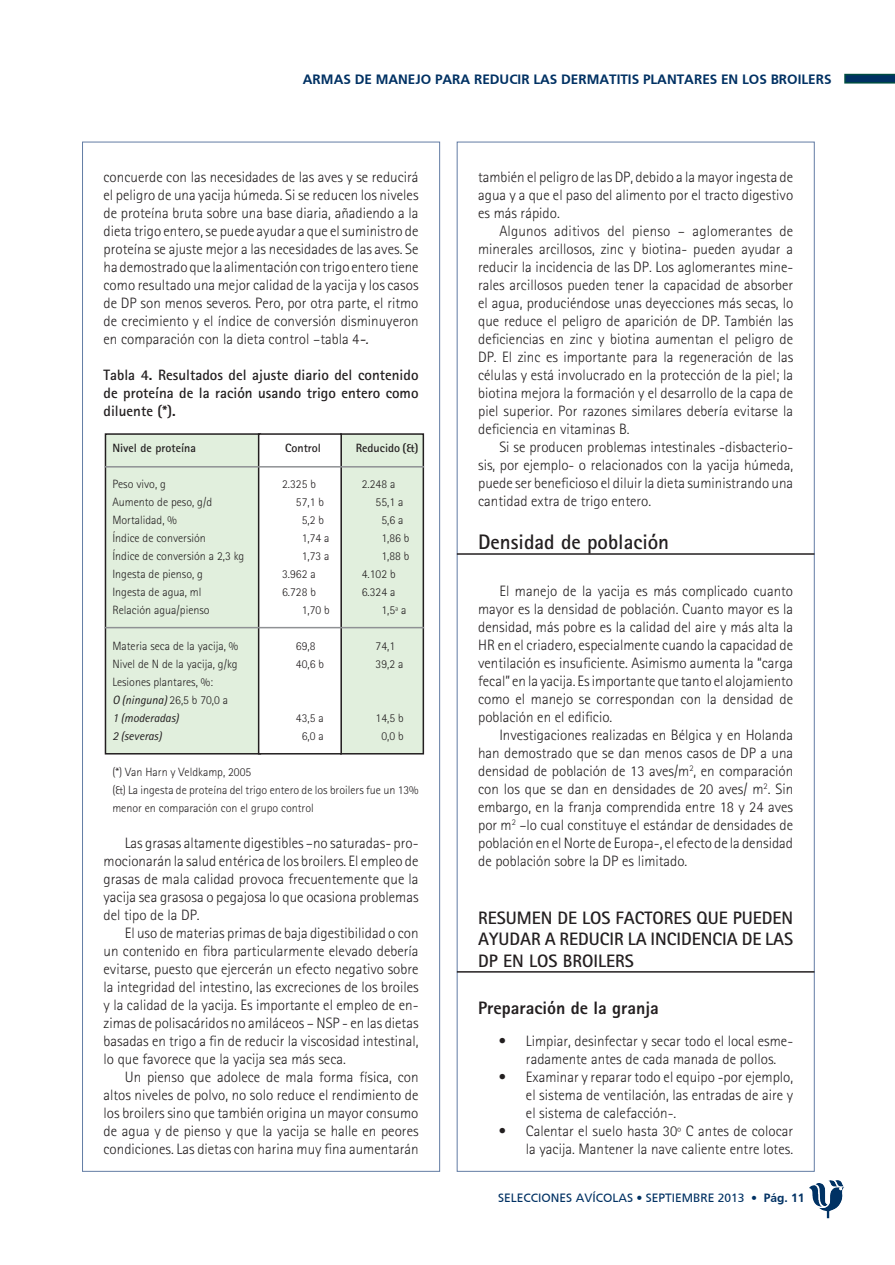
<style>
.page{position:relative;width:895px;height:1265px;background:#fff}
.page>*{position:absolute;margin:0;border:0;box-sizing:border-box;transform-origin:0 0}
.APARTADOS{font:700 21px "Rotis Sans Serif";color:#231f20}
.APARTADOS-2{font:700 18px/21.6px "Rotis Sans Serif";color:#231f20;text-align:justify}
.sub-apartado{font:800 18px "Rotis Sans Serif";color:#231f20}
.CUERPO_TEXTO{font:300 15px/18px "Rotis Sans Serif";color:#231f20;text-align:justify}
.Tablas{font:700 15px/18px "Rotis Sans Serif";color:#231f20;text-align:justify}
.t1{font:700 13.5px "Frutiger 45";color:#003163}
.CUERPO_TEXTO-2{font:300 12px/18px "Rotis Sans Serif";color:#231f20}
.CUERPO_TEXTO-3{font:italic 12px "Rotis Sans Serif";color:#231f20}
.t2{font:500 12px "Frutiger Roman";color:#003163}
.CUERPO_TEXTO-4{font:700 12px "Rotis Sans Serif";color:#231f20}
.s1{font-weight:400;font-style:italic}
.s2{font-weight:300;font-style:normal}
.s3{font-family:"Frutiger";font-weight:700}
</style>
<div class="page">
<div style="left:457px;top:142px;width:357px;height:1029px;background:#fff;border:1px solid #627ca4"></div>
<div style="left:82px;top:142px;width:357px;height:1029px;background:#fff;border:1px solid #627ca4"></div>
<svg style="left:844px;top:74px;width:50px;height:10px"></svg>
<img style="left:828px;top:1180px;width:15px;height:6px">
<div style="left:105px;top:434px;width:155px;height:319px;background:#e1efdd"></div>
<div style="left:105px;top:433px;width:156px;height:321px;border:2px solid #231f20"></div>
<div style="left:340px;top:434px;width:83px;height:319px;background:#e1efdd"></div>
<div style="left:340px;top:433px;width:84px;height:321px;border:2px solid #231f20"></div>
<div style="left:258px;top:433px;width:84px;height:321px;border:2px solid #231f20"></div>
<hr style="left:456px;top:553px;width:358px;height:1px;background:#231f20">
<hr style="left:456px;top:970px;width:358px;height:2px;background:#231f20">
<hr style="left:105px;top:466px;width:319px;height:1px;background:#8f9194">
<hr style="left:105px;top:626px;width:319px;height:2px;background:#8f9194">
<p class="t1" style="left:303px;top:71px;width:530px">ARMAS DE MANEJO PARA REDUCIR LAS DERMATITIS PLANTARES EN LOS BROILERS</p>
<p class="CUERPO_TEXTO" style="left:103px;top:167px;width:316px">concuerde con las necesidades de las aves y se reducirá el peligro de una yacija húmeda. Si se reducen los niveles de proteína bruta sobre una base diaria, añadiendo a la dieta trigo entero, se puede ayudar a que el suministro de proteína se ajuste mejor a las necesidades de las aves. Se ha demostrado que la alimentación con trigo entero tiene como resultado una mejor calidad de la yacija y los casos de DP son menos severos. Pero, por otra parte, el ritmo de crecimiento y el índice de conversión disminuyeron en comparación con la dieta control –tabla 4<span class="s1">-.</span></p>
<p class="Tablas" style="left:103px;top:365px;width:316px">Tabla 4. Resultados del ajuste diario del contenido de proteína de la ración usando trigo entero como diluente (*).</p>
<p class="CUERPO_TEXTO-4" style="left:112px;top:440px;width:85px">Nivel de proteína</p>
<p class="CUERPO_TEXTO-4" style="left:285px;top:440px;width:37px">Control</p>
<p class="CUERPO_TEXTO-4" style="left:356px;top:440px;width:64px">Reducido (&amp;)</p>
<p class="CUERPO_TEXTO-2" style="left:112px;top:474px;width:55px">Peso vivo, g</p>
<p class="CUERPO_TEXTO-2" style="left:282px;top:474px;width:35px">2.325 b</p>
<p class="CUERPO_TEXTO-2" style="left:361px;top:474px;width:35px">2.248 a</p>
<p class="CUERPO_TEXTO-2" style="left:112px;top:492px;width:101px">Aumento de peso, g/d</p>
<p class="CUERPO_TEXTO-2" style="left:296px;top:492px;width:29px">57,1 b</p>
<p class="CUERPO_TEXTO-2" style="left:375px;top:492px;width:29px">55,1 a</p>
<p class="CUERPO_TEXTO-2" style="left:112px;top:510px;width:66px">Mortalidad, %</p>
<p class="CUERPO_TEXTO-2" style="left:301px;top:510px;width:24px">5,2 b</p>
<p class="CUERPO_TEXTO-2" style="left:381px;top:510px;width:23px">5,6 a</p>
<p class="CUERPO_TEXTO-2" style="left:112px;top:528px;width:95px">Índice de conversión</p>
<p class="CUERPO_TEXTO-2" style="left:301px;top:528px;width:29px">1,74 a</p>
<p class="CUERPO_TEXTO-2" style="left:381px;top:528px;width:29px">1,86 b</p>
<p class="CUERPO_TEXTO-2" style="left:112px;top:546px;width:133px">Índice de conversión a 2,3 kg</p>
<p class="CUERPO_TEXTO-2" style="left:301px;top:546px;width:29px">1,73 a</p>
<p class="CUERPO_TEXTO-2" style="left:381px;top:546px;width:29px">1,88 b</p>
<p class="CUERPO_TEXTO-2" style="left:112px;top:564px;width:92px">Ingesta de pienso, g</p>
<p class="CUERPO_TEXTO-2" style="left:282px;top:564px;width:35px">3.962 a</p>
<p class="CUERPO_TEXTO-2" style="left:361px;top:564px;width:35px">4.102 b</p>
<p class="CUERPO_TEXTO-2" style="left:112px;top:582px;width:91px">Ingesta de agua, ml</p>
<p class="CUERPO_TEXTO-2" style="left:282px;top:582px;width:35px">6.728 b</p>
<p class="CUERPO_TEXTO-2" style="left:361px;top:582px;width:35px">6.324 a</p>
<p class="CUERPO_TEXTO-2" style="left:112px;top:600px;width:99px">Relación agua/pienso</p>
<p class="CUERPO_TEXTO-2" style="left:301px;top:600px;width:29px">1,70 b</p>
<p class="CUERPO_TEXTO-2" style="left:381px;top:600px;width:27px">1,5ª a</p>
<p class="CUERPO_TEXTO-2" style="left:112px;top:636px;width:127px">Materia seca de la yacija, %</p>
<p class="CUERPO_TEXTO-2" style="left:296px;top:636px;width:21px">69,8</p>
<p class="CUERPO_TEXTO-2" style="left:375px;top:636px;width:21px">74,1</p>
<p class="CUERPO_TEXTO-2" style="left:112px;top:654px;width:127px">Nivel de N de la yacija, g/kg</p>
<p class="CUERPO_TEXTO-2" style="left:296px;top:654px;width:29px">40,6 b</p>
<p class="CUERPO_TEXTO-2" style="left:375px;top:654px;width:29px">39,2 a</p>
<p class="CUERPO_TEXTO-2" style="left:112px;top:672px;width:102px">Lesiones plantares, %:</p>
<p class="CUERPO_TEXTO-3" style="left:112px;top:692px;width:117px">O (ninguna) <span class="s2">26,5 b 70,0 a</span></p>
<p class="CUERPO_TEXTO-3" style="left:112px;top:710px;width:68px">1 (moderadas)</p>
<p class="CUERPO_TEXTO-2" style="left:296px;top:708px;width:29px">43,5 a</p>
<p class="CUERPO_TEXTO-2" style="left:375px;top:708px;width:29px">14,5 b</p>
<p class="CUERPO_TEXTO-3" style="left:112px;top:728px;width:51px">2 (severas)</p>
<p class="CUERPO_TEXTO-2" style="left:301px;top:726px;width:23px">6,0 a</p>
<p class="CUERPO_TEXTO-2" style="left:381px;top:726px;width:24px">0,0 b</p>
<p class="CUERPO_TEXTO-2" style="left:112px;top:762px;width:140px">(*) Van Harn y Veldkamp, 2005</p>
<p class="CUERPO_TEXTO-2" style="left:112px;top:780px;width:307px">(&amp;) La ingesta de proteína del trigo entero de los broilers fue un 13% menor en comparación con el grupo control</p>
<p class="CUERPO_TEXTO" style="left:103px;top:833px;width:316px;text-indent:21px">Las grasas altamente digestibles –no saturadas- pro&shy;mocionarán la salud entérica de los broilers. El empleo de grasas de mala calidad provoca frecuentemente que la yacija sea grasosa o pegajosa lo que ocasiona problemas del tipo de la DP.</p>
<p class="CUERPO_TEXTO" style="left:103px;top:923px;width:316px;text-indent:21px">El uso de materias primas de baja digestibilidad o con un contenido en fibra particularmente elevado debería evitarse, puesto que ejercerán un efecto negativo sobre la integridad del intestino, las excreciones de los broiles y la calidad de la yacija. Es importante el empleo de en&shy;zimas de polisacáridos no amiláceos – NSP - en las dietas basadas en trigo a fin de reducir la viscosidad intestinal, lo que favorece que la yacija sea más seca.</p>
<p class="CUERPO_TEXTO" style="left:103px;top:1067px;width:316px;text-indent:21px">Un pienso que adolece de mala forma física, con altos niveles de polvo, no solo reduce el rendimiento de los broilers sino que también origina un mayor consumo de agua y de pienso y que la yacija se halle en peores condiciones. Las dietas con harina muy fina aumentarán</p>
<p class="CUERPO_TEXTO" style="left:478px;top:167px;width:316px">también el peligro de las DP, debido a la mayor ingesta de agua y a que el paso del alimento por el tracto digestivo es más rápido.</p>
<p class="CUERPO_TEXTO" style="left:478px;top:221px;width:316px;text-indent:21px">Algunos aditivos del pienso – aglomerantes de minerales arcillosos, zinc y biotina- pueden ayudar a reducir la incidencia de las DP. Los aglomerantes mine&shy;rales arcillosos pueden tener la capacidad de absorber el agua, produciéndose unas deyecciones más secas, lo que reduce el peligro de aparición de DP. También las deficiencias en zinc y biotina aumentan el peligro de DP. El zinc es importante para la regeneración de las células y está involucrado en la protección de la piel; la biotina mejora la formación y el desarrollo de la capa de piel superior. Por razones similares debería evitarse la deficiencia en vitaminas B.</p>
<p class="CUERPO_TEXTO" style="left:478px;top:437px;width:316px;text-indent:21px">Si se producen problemas intestinales -disbacterio&shy;sis, por ejemplo- o relacionados con la yacija húmeda, puede ser beneficioso el diluir la dieta suministrando una cantidad extra de trigo entero.</p>
<p class="APARTADOS" style="left:478px;top:528px;width:192px">Densidad de población</p>
<p class="CUERPO_TEXTO" style="left:478px;top:581px;width:316px;text-indent:21px">El manejo de la yacija es más complicado cuanto mayor es la densidad de población. Cuanto mayor es la densidad, más pobre es la calidad del aire y más alta la HR en el criadero, especialmente cuando la capacidad de ventilación es insuficiente. Asimismo aumenta la “carga fecal” en la yacija. Es importante que tanto el alojamiento como el manejo se correspondan con la densidad de población en el edificio.</p>
<p class="CUERPO_TEXTO" style="left:478px;top:725px;width:316px;text-indent:21px">Investigaciones realizadas en Bélgica y en Holanda han demostrado que se dan menos casos de DP a una densidad de población de 13 aves/m<sup>2</sup>, en comparación con los que se dan en densidades de 20 aves/ m<sup>2</sup>. Sin embargo, en la franja comprendida entre 18 y 24 aves por m<sup>2</sup> –lo cual constituye el estándar de densidades de población en el Norte de Europa-, el efecto de la densidad de población sobre la DP es limitado.</p>
<p class="APARTADOS-2" style="left:478px;top:906px;width:316px">RESUMEN DE LOS FACTORES QUE PUEDEN AYUDAR A REDUCIR LA INCIDENCIA DE LAS DP EN LOS BROILERS</p>
<p class="sub-apartado" style="left:478px;top:995px;width:182px">Preparación de la granja</p>
<p class="CUERPO_TEXTO" style="left:525px;top:1031px;width:269px;text-indent:-27px">• Limpiar, desinfectar y secar todo el local esme&shy;radamente antes de cada manada de pollos.</p>
<p class="CUERPO_TEXTO" style="left:525px;top:1067px;width:269px;text-indent:-27px">• Examinar y reparar todo el equipo -por ejemplo, el sistema de ventilación, las entradas de aire y el sistema de calefacción-.</p>
<p class="CUERPO_TEXTO" style="left:498px;top:1121px;width:295px;text-align:right">• Calentar el suelo hasta 30º C antes de colocar la yacija. Mantener la nave caliente entre lotes.</p>
<p class="t2" style="left:498px;top:1190px;width:308px">SELECCIONES AVÍCOLAS • SEPTIEMBRE 2013 <span class="s3">• Pág. 11</span></p>
</div>
